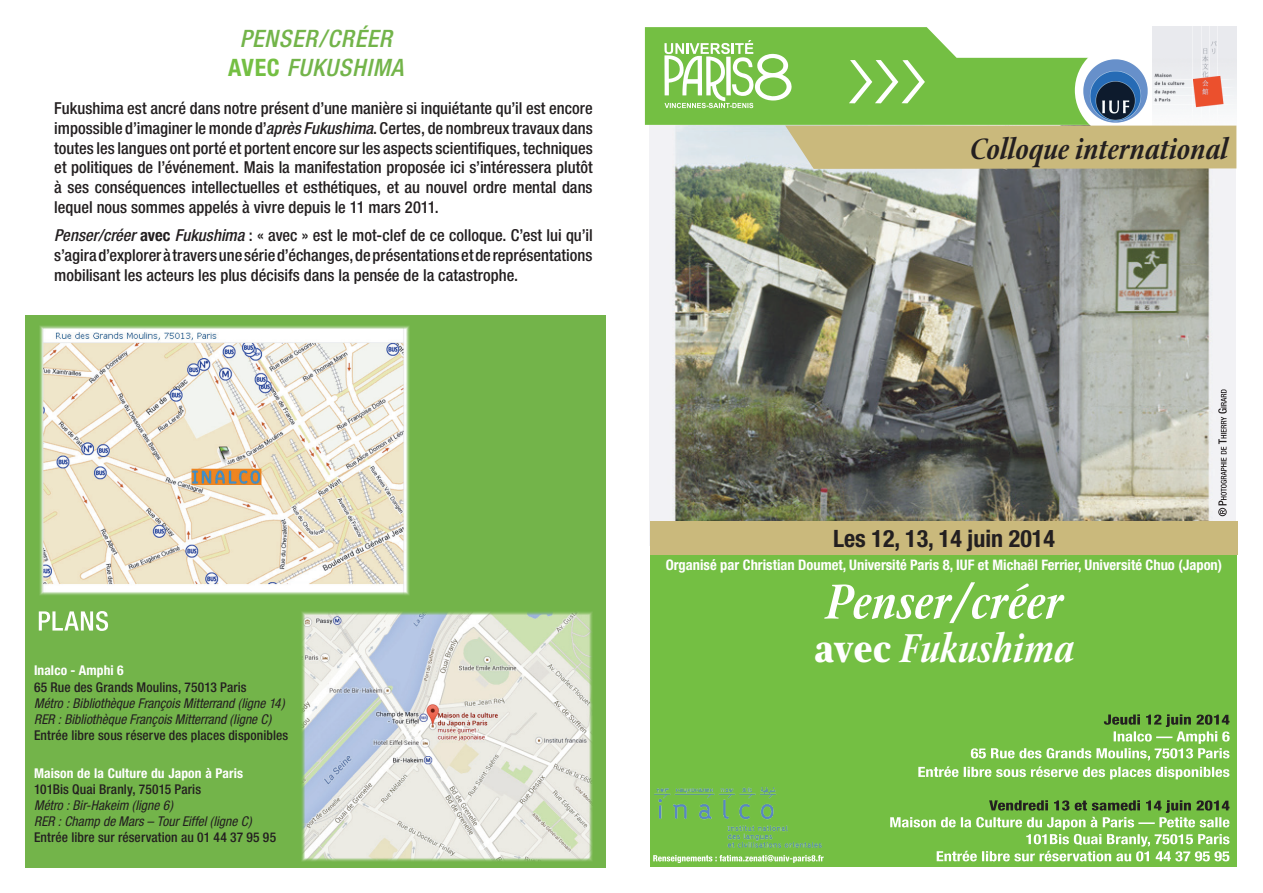
<style>
.page{position:relative;width:1263px;height:893px;background:#fff}
.page>*{position:absolute;margin:0;border:0;box-sizing:border-box;transform-origin:0 0}
.t1{font:italic 600 52.95px "Stone Print";color:#fff}
.t2{font:italic 600 43.5px "Stone Print";color:#fff}
.t3{font:italic 600 31.95px "Stone Print";color:#231f20}
.t4{font:italic 500 condensed 24px/28.8px "Helvetica Neue";letter-spacing:.03em;color:#73b44a;text-align:center}
.t5{font:700 condensed 24px "Helvetica Neue";color:#231f20}
.t6{font:500 condensed 16.5px/19.8px "Helvetica Neue";color:#231f20;text-align:justify}
.t7{font:700 condensed 14.55px "Helvetica Neue";color:#fff}
.t8{font:italic condensed 13.5px/16.2px "Helvetica Neue";color:#231f20}
.t9{font:500 condensed 13.5px "Helvetica Neue";letter-spacing:.01em;color:#231f20}
.t10{font:700 condensed 13.5px/16.2px "Helvetica Neue";letter-spacing:.01em;color:#fff}
.s1{font-weight:700;font-style:normal;color:#74bf43}
.s2{font-style:italic}
.s3{font-weight:700}
.s4{color:#73b44a}
.s5{font-weight:500;color:#231f20}
.s6{font-weight:700;font-style:normal}
</style>
<div class="page">
<div style="left:26px;top:315px;width:580px;height:552px;background:#73b44a"></div>
<img style="left:650px;top:126px;width:586px;height:395px">
<div style="left:650px;top:545px;width:586px;height:322px;background:#74bf43"></div>
<svg style="left:645px;top:27px;width:445px;height:98px;background:#89c85f"></svg>
<svg style="left:664px;top:40px;width:128px;height:68px"></svg>
<svg style="left:849px;top:60px;width:76px;height:43px"></svg>
<svg style="left:1218px;top:389px;width:9px;height:127px"></svg>
<div style="left:650px;top:521px;width:587px;height:34px;background:#cab97c"></div>
<svg style="left:653px;top:855px;width:171px;height:8px"></svg>
<div style="left:1075px;top:42px;width:102px;height:97px;background:#fff;border-radius:50%"></div>
<img style="left:1084px;top:60px;width:63px;height:63px">
<img style="left:1152px;top:27px;width:85px;height:99px">
<div style="left:785px;top:126px;width:451px;height:43px;background:#cab97c"></div>
<img style="left:655px;top:787px;width:166px;height:61px">
<img style="left:39px;top:325px;width:371px;height:270px">
<img style="left:301px;top:611px;width:292px;height:251px">
<svg style="left:39px;top:611px;width:69px;height:20px"></svg>
<svg style="left:890px;top:800px;width:340px;height:62px"></svg>
<svg style="left:918px;top:714px;width:312px;height:65px"></svg>
<h3 class="t4" style="left:228px;top:24px;width:176px">PENSER/CRÉER<br><span class="s1">AVEC</span> FUKUSHIMA</h3>
<p class="t6" style="left:54px;top:98px;width:540px">Fukushima est ancré dans notre présent d’une manière si inquiétante qu’il est encore impossible d’imaginer le monde d’<span class="s2">après Fukushima</span>. Certes, de nombreux travaux dans toutes les langues ont porté et portent encore sur les aspects scientifiques, techniques et politiques de l’événement. Mais la manifestation proposée ici s’intéressera plutôt à ses conséquences intellectuelles et esthétiques, et au nouvel ordre mental dans lequel nous sommes appelés à vivre depuis le 11 mars 2011.</p>
<p class="t6" style="left:54px;top:225px;width:540px"><span class="s2">Penser/créer</span> <span class="s3">avec</span> <span class="s2">Fukushima</span> : « avec » est le mot-clef de ce colloque. C’est lui qu’il s’agira d’explorer à travers une série d’échanges, de présentations et de représentations mobilisant les acteurs les plus décisifs dans la pensée de la catastrophe.</p>
<h3 class="t3" style="left:970px;top:130px;width:260px">Colloque international</h3>
<p class="t10" style="left:34px;top:662px;width:91px">Inalco - Amphi 6</p>
<p class="t9" style="left:34px;top:679px;width:214px">65 Rue des Grands Moulins, 75013 Paris</p>
<p class="t8" style="left:34px;top:695px;width:252px">Métro : Bibliothèque François Mitterrand (ligne 14)<br>RER : Bibliothèque François Mitterrand (ligne C)</p>
<p class="t9" style="left:34px;top:727px;width:256px">Entrée libre sous réserve des places disponibles</p>
<p class="t10" style="left:34px;top:764px;width:263px">Maison de la Culture du Japon à Paris <span class="s4">— Petite<br></span><span class="s5">101Bis Quai Branly, 75015 Paris</span></p>
<p class="t8" style="left:34px;top:797px;width:219px">Métro : Bir-Hakeim (ligne 6)<br>RER : Champ de Mars – Tour Eiffel (ligne C)</p>
<p class="t9" style="left:34px;top:830px;width:244px">Entrée libre sur réservation au 01 44 37 95 95</p>
<h3 class="t5" style="left:833px;top:524px;width:223px">Les 12, 13, 14 juin 2014</h3>
<p class="t7" style="left:666px;top:556px;width:558px">Organisé par Christian Doumet, Université Paris 8, IUF et Michaël Ferrier, Université Chuo (Japon)</p>
<h1 class="t1" style="left:825px;top:570px;width:239px">Penser/créer</h1>
<h2 class="t2" style="left:814px;top:622px;width:261px"><span class="s6">avec</span> Fukushima</h2>
</div>
